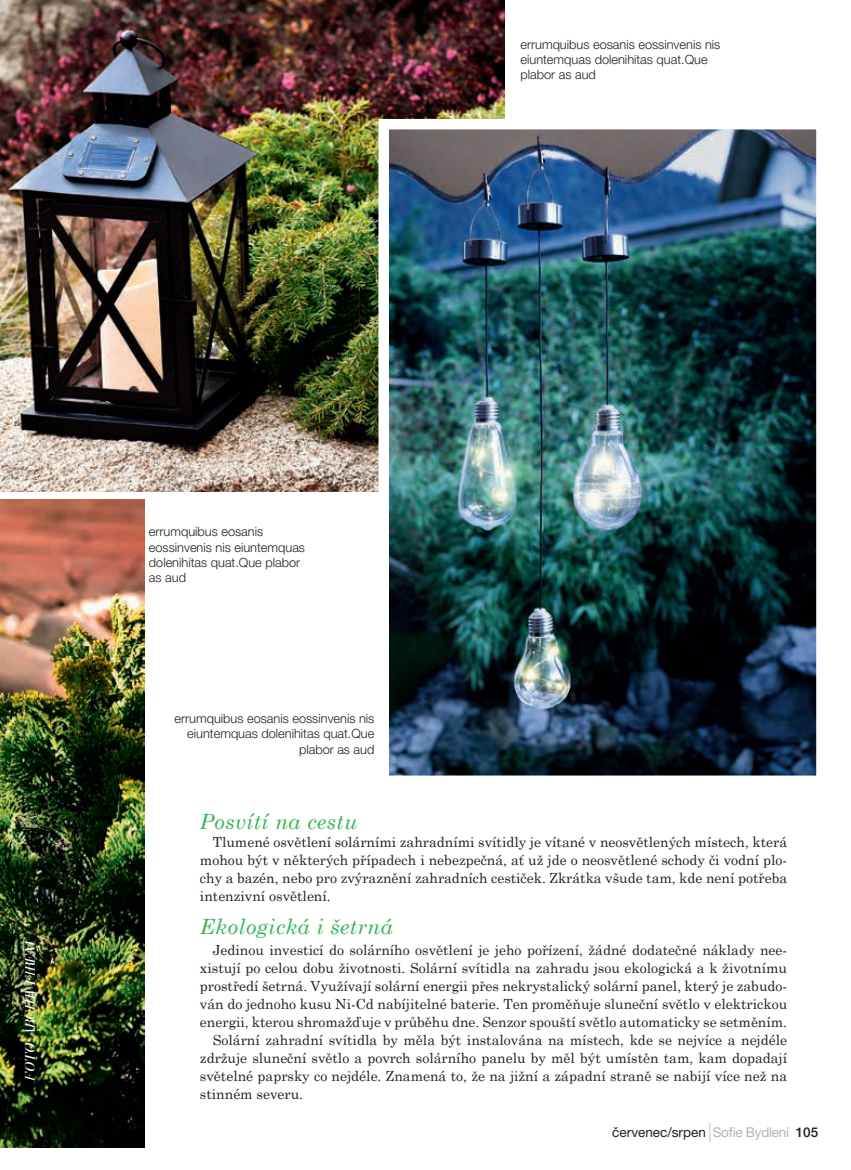
<style>
.page{position:relative;width:851px;height:1170px;background:#fff}
.page>*{position:absolute;margin:0;border:0;box-sizing:border-box;transform-origin:0 0}
.t1{font:italic 21px "Century Schoolbook";letter-spacing:.02em;color:#36b558}
.t2{font:13.95px/18px "Century Schoolbook";color:#231f20;text-align:justify}
.t3{font:13.5px "Helvetica Neue LT Pro";color:#231f20}
.t4{font:italic 13.5px "Woman 2011";letter-spacing:.02em;color:#fff}
.t5{font:300 12.75px/15.3px "Helvetica Neue LT Pro";color:#231f20}
.s1{font-weight:300;font-size:19.5px;color:#b2b3b7}
.s2{color:#b2b3b7}
.s3{font-weight:500}
</style>
<div class="page">
<img style="left:0;top:500px;width:145px;height:647px">
<img style="left:0;top:0;width:505px;height:491px">
<img style="left:389px;top:130px;width:426px;height:645px">
<div style="left:378px;top:119px;width:448px;height:667px;border:10px solid #fff"></div>
<p class="t5" style="left:520px;top:36px;width:201px">errumquibus eosanis eossinvenis nis eiuntemquas dolenihitas quat.Que plabor as aud</p>
<p class="t4" style="left:22px;top:1080px;width:141px;rotate:-90deg">foto: archiv firem</p>
<p class="t5" style="left:149px;top:524px;width:158px">errumquibus eosanis eossinvenis nis eiuntemquas dolenihitas quat.Que plabor as aud</p>
<p class="t5" style="left:174px;top:710px;width:201px;text-align:right">errumquibus eosanis eossinvenis nis eiuntemquas dolenihitas quat.Que plabor as aud</p>
<h1 class="t1" style="left:200px;top:805px;width:159px">Posvítí na cestu</h1>
<p class="t2" style="left:200px;top:831px;width:588px;text-indent:13px">Tlumené osvětlení solárními zahradními svítidly je vítané v neosvětlených místech, která mohou být v některých případech i nebezpečná, ať už jde o neosvětlené schody či vodní plo&shy;chy a bazén, nebo pro zvýraznění zahradních cestiček. Zkrátka všude tam, kde není potřeba intenzivní osvětlení.</p>
<h1 class="t1" style="left:200px;top:910px;width:194px">Ekologická i šetrná</h1>
<p class="t2" style="left:213px;top:939px;width:576px">Jedinou investicí do solárního osvětlení je jeho pořízení, žádné dodatečné náklady nee-</p>
<p class="t2" style="left:200px;top:957px;width:588px">xistují po celou dobu životnosti. Solární svítidla na zahradu jsou ekologická a k životnímu</p>
<p class="t2" style="left:200px;top:975px;width:588px">prostředí šetrná. Využívají solární energii přes nekrystalický solární panel, který je zabudo-</p>
<p class="t2" style="left:200px;top:993px;width:588px">ván do jednoho kusu Ni-Cd nabíjitelné baterie. Ten proměňuje sluneční světlo v elektrickou</p>
<p class="t2" style="left:200px;top:1011px;width:588px">energii, kterou shromažďuje v průběhu dne. Senzor spouští světlo automaticky se setměním.</p>
<p class="t2" style="left:213px;top:1029px;width:576px">Solární zahradní svítidla by měla být instalována na místech, kde se nejvíce a nejdéle</p>
<p class="t2" style="left:200px;top:1047px;width:588px">zdržuje sluneční světlo a povrch solárního panelu by měl být umístěn tam, kam dopadají</p>
<p class="t2" style="left:200px;top:1065px;width:588px">světelné paprsky co nejdéle. Znamená to, že na jižní a západní straně se nabijí více než na</p>
<p class="t2" style="left:200px;top:1083px;width:105px">stinném severu.</p>
<p class="t3" style="left:612px;top:1123px;width:207px">červenec/srpen <span class="s1">|</span> <span class="s2">Sofie Bydlení</span> <span class="s3">105</span></p>
</div>
